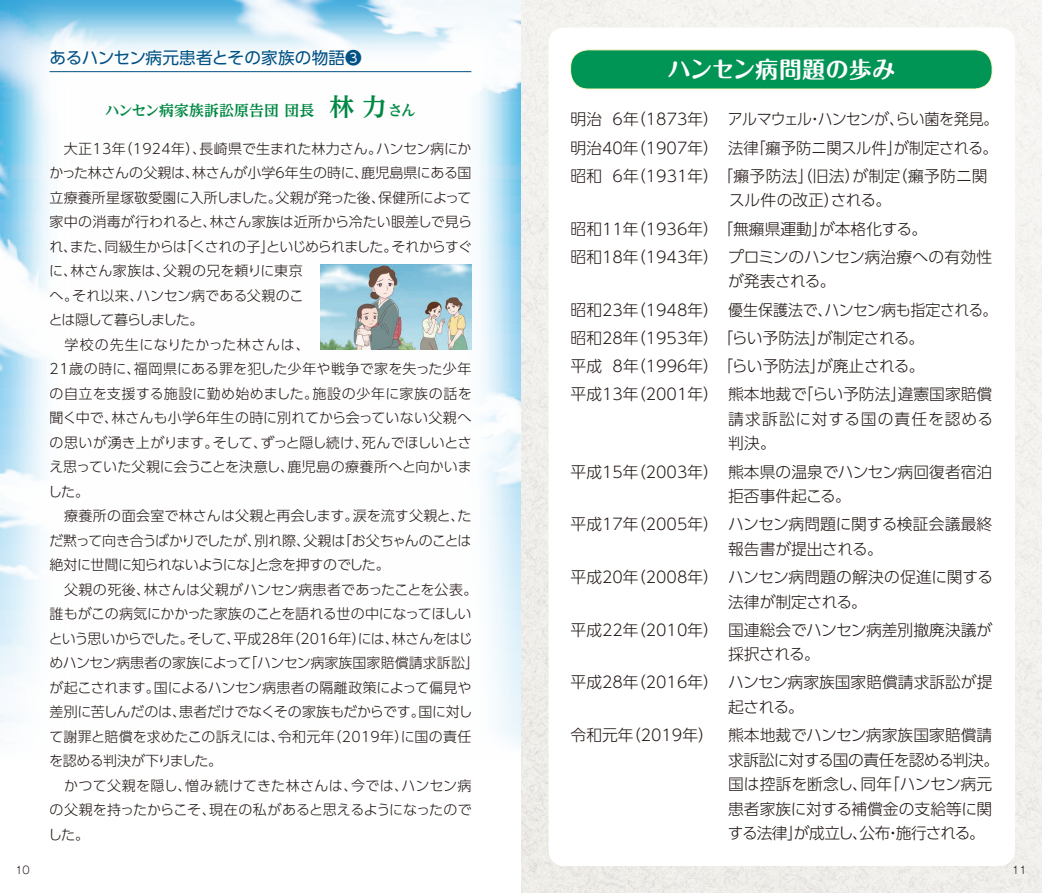
<style>
.page{position:relative;width:1042px;height:893px;background:#fff}
.page>*{position:absolute;margin:0;border:0;box-sizing:border-box;transform-origin:0 0}
.t1{font:700 22.75px "Maru Fo Pro";letter-spacing:.02em;color:#fff}
.t2{font:16.62px "UD Shin Go Pro";letter-spacing:.01em;color:#005184}
.t3{font:300 15.75px/28.2px "UD Shin Go Pro";color:#231916}
.t4{font:300 15.75px/24.5px "UD Shin Go Pro";letter-spacing:-.025em;color:#231916}
.t5{font:300 15.75px/24.5px "UD Shin Go Pro";letter-spacing:.055em;color:#231916}
.t6{font:700 14.88px "UD Reimin Pro";letter-spacing:.01em;color:#008843}
.t7{font:300 14px/24.5px "UD Shin Go Pro";color:#231916}
.t8{font:300 10.5px "Gothic MB101 Pro";color:#231916}
.s1{font-size:24.5px}
</style>
<div class="page">
<img style="left:0;top:0;width:521px;height:746px">
<img style="left:521px;top:0;width:521px;height:893px">
<div style="left:548px;top:28px;width:467px;height:838px;background:#fff;border-radius:15px"></div>
<hr style="left:50px;top:71px;width:421px;height:1px;background:#005184">
<img style="left:320px;top:264px;width:151px;height:85px">
<div style="left:570px;top:50px;width:422px;height:39px;background:#009455;border-radius:17px"></div>
<div style="left:570px;top:50px;width:422px;height:39px;border:1px solid #fff9c6;border-radius:17px"></div>
<p class="t2" style="left:50px;top:44px;width:314px">あるハンセン病元患者とその家族の物語❸</p>
<p class="t6" style="left:105px;top:98px;width:313px">ハンセン病家族訴訟原告団 団長　<span class="s1">林 力</span>さん</p>
<p class="t7" style="left:48px;top:136px;width:432px">　大正13年（1924年）、長崎県で生まれた林力さん。ハンセン病にかかった林さんの父親は、林さんが小学6年生の時に、鹿児島県にある国立療養所星塚敬愛園に入所しました。父親が発った後、保健所によって家中の消毒が行われると、林さん家族は近所から冷たい眼差しで見られ、また、同級生からは「くされの子」といじめられました。それからすぐに、林さん家族は、父親の兄を頼りに東京<br>へ。それ以来、ハンセン病である父親のこ<br>とは隠して暮らしました。<br>　学校の先生になりたかった林さんは、<br>21歳の時に、福岡県にある罪を犯した少年や戦争で家を失った少年の自立を支援する施設に勤め始めました。施設の少年に家族の話を聞く中で、林さんも小学6年生の時に別れてから会っていない父親への思いが湧き上がります。そして、ずっと隠し続け、死んでほしいとさえ思っていた父親に会うことを決意し、鹿児島の療養所へと向かいました。<br>　療養所の面会室で林さんは父親と再会します。涙を流す父親と、ただ黙って向き合うばかりでしたが、別れ際、父親は「お父ちゃんのことは絶対に世間に知られないようにな」と念を押すのでした。<br>　父親の死後、林さんは父親がハンセン病患者であったことを公表。誰もがこの病気にかかった家族のことを語れる世の中になってほしいという思いからでした。そして、平成28年（2016年）には、林さんをはじめハンセン病患者の家族によって「ハンセン病家族国家賠償請求訴訟」が起こされます。国によるハンセン病患者の隔離政策によって偏見や差別に苦しんだのは、患者だけでなくその家族もだからです。国に対して謝罪と賠償を求めたこの訴えには、令和元年（2019年）に国の責任を認める判決が下りました。<br>　かつて父親を隠し、憎み続けてきた林さんは、今では、ハンセン病の父親を持ったからこそ、現在の私があると思えるようになったのでした。</p>
<h1 class="t1" style="left:668px;top:51px;width:229px">ハンセン病問題の歩み</h1>
<p class="t3" style="left:570px;top:105px;width:429px;text-align:justify">明治 6年（1873年）アルマウェル・ハンセンが、らい菌を発見。明治40年（1907年）法律「癩予防ニ関スル件」が制定される。昭和 6年（1931年） 「癩予防法」（旧法）が制定（癩予防ニ関</p>
<p class="t3" style="left:570px;top:186px;width:423px;text-indent:158px">スル件の改正）される。<br>昭和11年（1936年）「無癩県運動」が本格化する。<br>昭和18年（1943年）プロミンのハンセン病治療への有効性</p>
<p class="t3" style="left:570px;top:267px;width:428px;text-indent:158px">が発表される。<br>昭和23年（1948年）優生保護法で、ハンセン病も指定される。昭和28年（1953年）「らい予防法」が制定される。<br>平成 8年（1996年）「らい予防法」が廃止される。<br>平成13年（2001年）熊本地裁で「らい予防法」違憲国家賠償</p>
<p class="t5" style="left:728px;top:406px;width:266px">請求訴訟に対する国の責任を認める判決。</p>
<p class="t3" style="left:728px;top:459px;width:266px;line-height:24.5px;text-indent:-158px">平成15年（2003年）熊本県の温泉でハンセン病回復者宿泊拒否事件起こる。</p>
<p class="t3" style="left:728px;top:511px;width:266px;line-height:24.5px;text-indent:-158px">平成17年（2005年）ハンセン病問題に関する検証会議最終報告書が提出される。</p>
<p class="t3" style="left:728px;top:564px;width:266px;line-height:24.5px;text-indent:-158px">平成20年（2008年）ハンセン病問題の解決の促進に関する法律が制定される。</p>
<p class="t3" style="left:728px;top:617px;width:266px;line-height:24.5px;text-indent:-158px">平成22年（2010年）国連総会でハンセン病差別撤廃決議が採択される。</p>
<p class="t3" style="left:728px;top:670px;width:266px;line-height:24.5px;text-indent:-158px">平成28年（2016年）ハンセン病家族国家賠償請求訴訟が提起される。</p>
<p class="t4" style="left:728px;top:722px;width:273px;text-indent:-157px">令和元年（2019年） 熊本地裁でハンセン病家族国家賠償請求訴訟に対する国の責任を認める判決。国は控訴を断念し、同年「ハンセン病元患者家族に対する補償金の支給等に関する法律」が成立し、公布・施行される。</p>
<p class="t8" style="left:15px;top:861px;width:16px">10</p>
<p class="t8" style="left:1012px;top:861px;width:16px">11</p>
</div>
